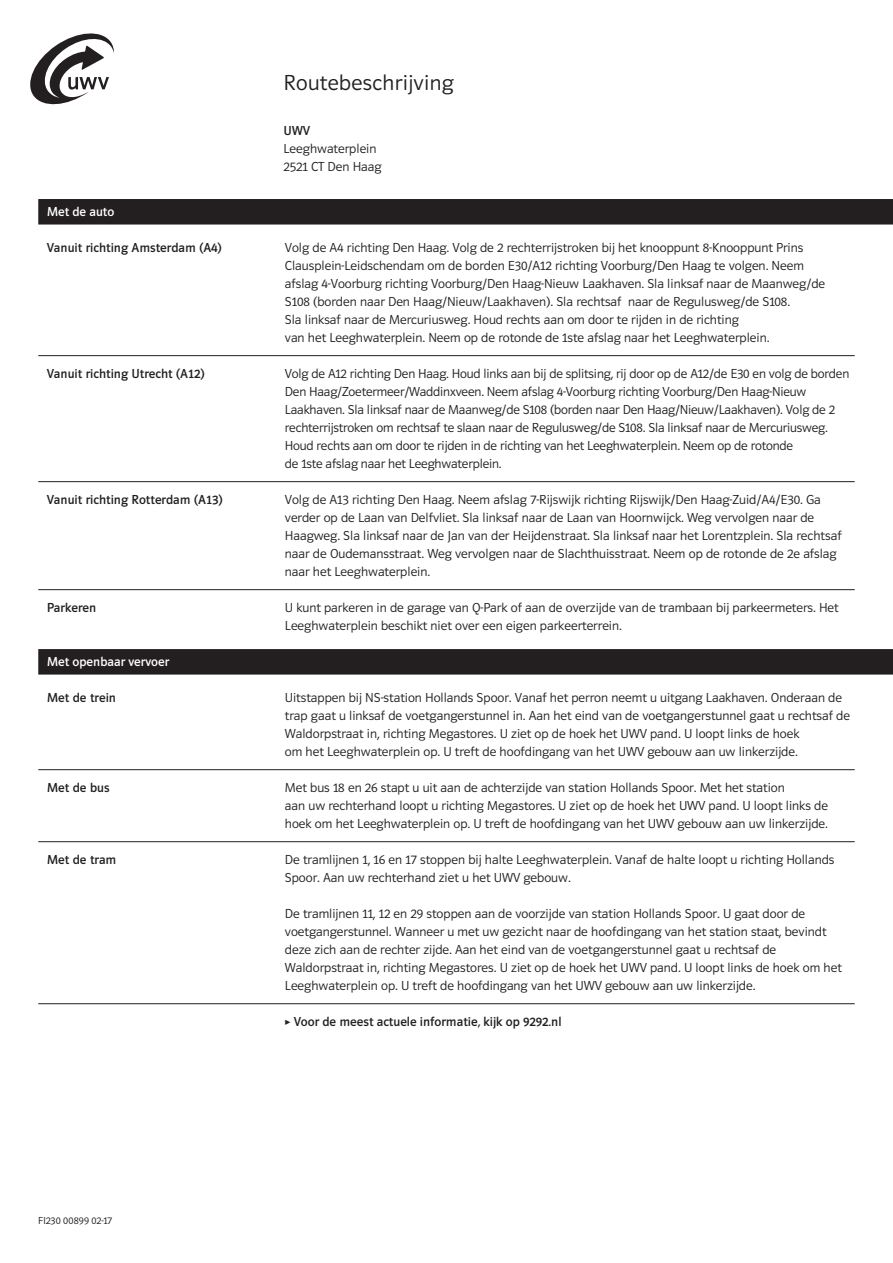
<style>
.page{position:relative;width:893px;height:1263px;background:#fff}
.page>*{position:absolute;margin:0;border:0;box-sizing:border-box;transform-origin:0 0}
.t1{font:300 22.5px "UWV Sans 2010";letter-spacing:.015em;color:#231f20}
.t2{font:300 13.5px/18px "UWV Sans 2010";color:#231f20}
.t3{font:13.5px "UWV Sans 2010";color:#231f20}
.t4{font:13.5px "UWV Sans 2010";color:#fff}
.t5{font:300 10.5px "UWV Sans 2010";color:#231f20}
</style>
<div class="page">
<svg style="left:30px;top:33px;width:84px;height:72px"></svg>
<div style="left:38px;top:199px;width:855px;height:26px;background:#231f20"></div>
<hr style="left:38px;top:355px;width:817px;height:1px;background:#231f20">
<hr style="left:38px;top:481px;width:817px;height:1px;background:#231f20">
<hr style="left:38px;top:589px;width:817px;height:1px;background:#231f20">
<div style="left:38px;top:649px;width:855px;height:26px;background:#231f20"></div>
<hr style="left:38px;top:769px;width:817px;height:1px;background:#231f20">
<hr style="left:38px;top:841px;width:817px;height:1px;background:#231f20">
<hr style="left:38px;top:1003px;width:817px;height:1px;background:#231f20">
<p class="t4" style="left:47px;top:204px;width:69px">Met de auto</p>
<p class="t3" style="left:47px;top:240px;width:176px">Vanuit richting Amsterdam (A4)</p>
<p class="t3" style="left:47px;top:366px;width:159px">Vanuit richting Utrecht (A12)</p>
<p class="t3" style="left:47px;top:492px;width:177px">Vanuit richting Rotterdam (A13)</p>
<p class="t3" style="left:47px;top:600px;width:51px">Parkeren</p>
<p class="t4" style="left:47px;top:654px;width:124px">Met openbaar vervoer</p>
<p class="t3" style="left:47px;top:690px;width:71px">Met de trein</p>
<p class="t3" style="left:47px;top:780px;width:64px">Met de bus</p>
<p class="t3" style="left:47px;top:852px;width:71px">Met de tram</p>
<h1 class="t1" style="left:283px;top:71px;width:172px">Routebeschrijving</h1>
<p class="t3" style="left:283px;top:123px;width:28px">UWV</p>
<p class="t2" style="left:283px;top:140px;width:100px">Leeghwaterplein<br>2521 CT Den Haag</p>
<p class="t2" style="left:285px;top:239px;width:542px">Volg de A4 richting Den Haag. Volg de 2 rechterrijstroken bij het knooppunt 8-Knooppunt Prins Clausplein-Leidschendam om de borden E30/A12 richting Voorburg/Den Haag te volgen. Neem afslag 4-Voorburg richting Voorburg/Den Haag-Nieuw Laakhaven. Sla linksaf naar de Maanweg/de S108 (borden naar Den Haag/Nieuw/Laakhaven). Sla rechtsaf naar de Regulusweg/de S108.<br>Sla linksaf naar de Mercuriusweg. Houd rechts aan om door te rijden in de richting<br>van het Leeghwaterplein. Neem op de rotonde de 1ste afslag naar het Leeghwaterplein.</p>
<p class="t2" style="left:285px;top:365px;width:566px">Volg de A12 richting Den Haag. Houd links aan bij de splitsing, rij door op de A12/de E30 en volg de borden Den Haag/Zoetermeer/Waddinxveen. Neem afslag 4-Voorburg richting Voorburg/Den Haag-Nieuw Laakhaven. Sla linksaf naar de Maanweg/de S108 (borden naar Den Haag/Nieuw/Laakhaven). Volg de 2 rechterrijstroken om rechtsaf te slaan naar de Regulusweg/de S108. Sla linksaf naar de Mercuriusweg.<br>Houd rechts aan om door te rijden in de richting van het Leeghwaterplein. Neem op de rotonde<br>de 1ste afslag naar het Leeghwaterplein.</p>
<p class="t2" style="left:285px;top:491px;width:558px">Volg de A13 richting Den Haag. Neem afslag 7-Rijswijk richting Rijswijk/Den Haag-Zuid/A4/E30. Ga verder op de Laan van Delfvliet. Sla linksaf naar de Laan van Hoornwijck. Weg vervolgen naar de Haagweg. Sla linksaf naar de Jan van der Heijdenstraat. Sla linksaf naar het Lorentzplein. Sla rechtsaf naar de Oudemansstraat. Weg vervolgen naar de Slachthuisstraat. Neem op de rotonde de 2e afslag naar het Leeghwaterplein.</p>
<p class="t2" style="left:285px;top:599px;width:555px">U kunt parkeren in de garage van Q-Park of aan de overzijde van de trambaan bij parkeermeters. Het<br>Leeghwaterplein beschikt niet over een eigen parkeerterrein.</p>
<p class="t2" style="left:285px;top:689px;width:567px">Uitstappen bij NS-station Hollands Spoor. Vanaf het perron neemt u uitgang Laakhaven. Onderaan de trap gaat u linksaf de voetgangerstunnel in. Aan het eind van de voetgangerstunnel gaat u rechtsaf de Waldorpstraat in, richting Megastores. U ziet op de hoek het UWV pand. U loopt links de hoek<br>om het Leeghwaterplein op. U treft de hoofdingang van het UWV gebouw aan uw linkerzijde.</p>
<p class="t2" style="left:285px;top:779px;width:545px">Met bus 18 en 26 stapt u uit aan de achterzijde van station Hollands Spoor. Met het station<br>aan uw rechterhand loopt u richting Megastores. U ziet op de hoek het UWV pand. U loopt links de hoek om het Leeghwaterplein op. U treft de hoofdingang van het UWV gebouw aan uw linkerzijde.</p>
<p class="t2" style="left:285px;top:851px;width:551px">De tramlijnen 1, 16 en 17 stoppen bij halte Leeghwaterplein. Vanaf de halte loopt u richting Hollands<br>Spoor. Aan uw rechterhand ziet u het UWV gebouw.</p>
<p class="t2" style="left:285px;top:905px;width:558px">De tramlijnen 11, 12 en 29 stoppen aan de voorzijde van station Hollands Spoor. U gaat door de voetgangerstunnel. Wanneer u met uw gezicht naar de hoofdingang van het station staat, bevindt deze zich aan de rechter zijde. Aan het eind van de voetgangerstunnel gaat u rechtsaf de Waldorpstraat in, richting Megastores. U ziet op de hoek het UWV pand. U loopt links de hoek om het Leeghwaterplein op. U treft de hoofdingang van het UWV gebouw aan uw linkerzijde.</p>
<p class="t3" style="left:285px;top:1014px;width:278px">⁄ Voor de meest actuele informatie, kijk op 9292.nl</p>
<p class="t5" style="left:38px;top:1215px;width:75px">FI230 00899 02-17</p>
</div>
